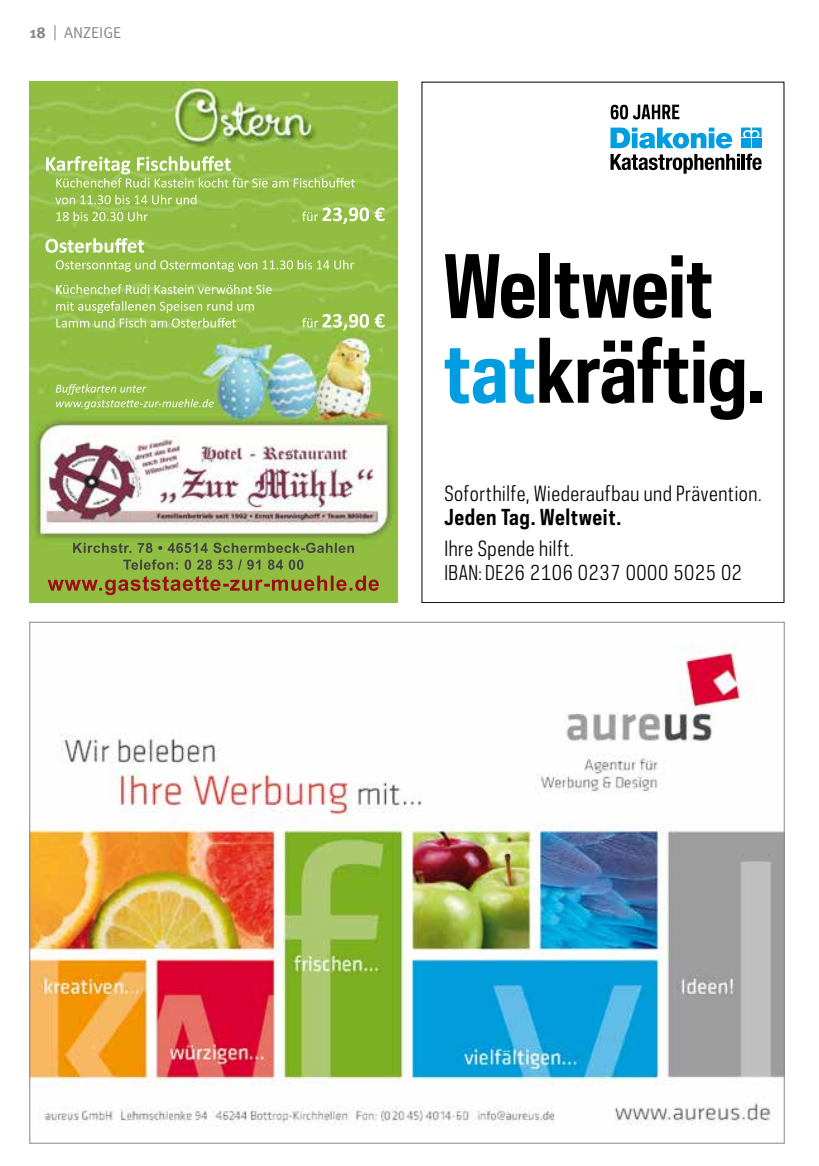
<style>
.page{position:relative;width:819px;height:1166px;background:#fff}
.page>*{position:absolute;margin:0;border:0;box-sizing:border-box;transform-origin:0 0}
.t1{font:700 81.2px/85.2px "Galaxie Polaris Condensed";letter-spacing:-.02em;color:#000}
.t2{font:700 20.65px "Galaxie Polaris Condensed";letter-spacing:.03em;color:#000}
.t3{font:19.78px/24px "Galaxie Polaris Condensed";letter-spacing:.03em;color:#000}
.t4{font:15.75px "Meta Normal";color:#87888a}
.s1{font-family:"Meta";font-weight:700}
.s2{color:#009ee0}
.s3{font-size:19.07px}
</style>
<div class="page">
<img style="left:30px;top:82px;width:367px;height:521px">
<img style="left:31px;top:647px;width:751px;height:479px">
<svg style="left:610px;top:128px;width:151px;height:46px"></svg>
<svg style="left:610px;top:104px;width:69px;height:15px"></svg>
<p class="t4" style="left:30px;top:23px;width:93px"><span class="s1">18</span> | ANZEIGE</p>
<h1 class="t1" style="left:443px;top:242px;width:324px">Weltweit <span class="s2">tat</span>kräftig.</h1>
<p class="t3" style="left:444px;top:481px;width:319px">Soforthilfe, Wiederaufbau und Prävention.</p>
<p class="t2" style="left:444px;top:503px;width:178px">Jeden Tag. Weltweit.</p>
<p class="t3" style="left:444px;top:536px;width:299px">Ihre Spende hilft.<br><span class="s3">IBAN: DE</span>26 2106 0237 0000 5025 02</p>
</div>
